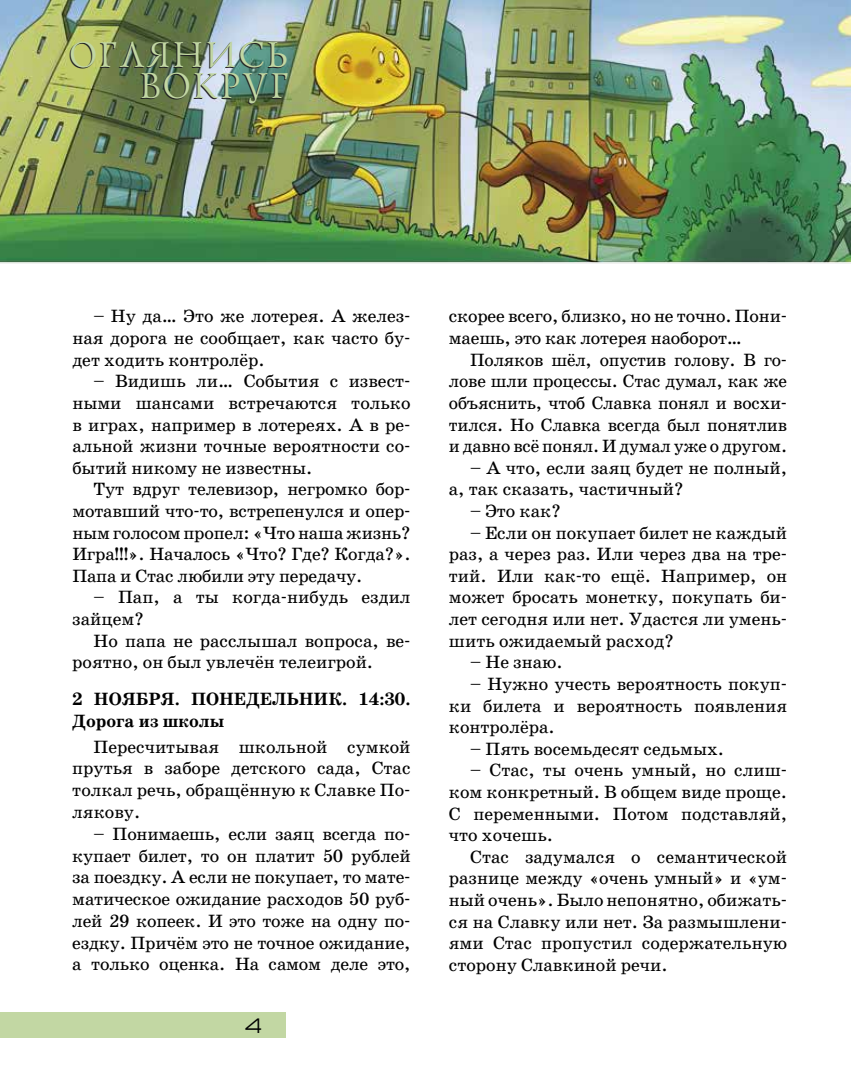
<style>
.page{position:relative;width:851px;height:1085px;background:#fff}
.page>*{position:absolute;margin:0;border:0;box-sizing:border-box;transform-origin:0 0}
.t1{font:36.6px/31px "Lazurski C";letter-spacing:.08em;color:#c2d7a3;text-align:right}
.t2{font:21px "Europe Ext";color:#000}
.t3{font:18px/21.6px "School Book C";color:#000;text-align:justify}
.t4{font:700 18px/21.6px "School Book C";color:#000}
</style>
<div class="page">
<div style="left:0;top:1012px;width:285px;height:25px;background:#c2d7a3"></div>
<img style="left:0;top:0;width:850px;height:264px">
<h1 class="t1" style="left:68px;top:38px;width:220px">ОГЛЯНИСЬ<br>ВОКРУГ</h1>
<p class="t3" style="left:72px;top:306px;width:340px;text-indent:21px">– Ну да… Это же лотерея. А желез&shy;ная дорога не сообщает, как часто бу&shy;дет ходить контролёр.</p>
<p class="t3" style="left:72px;top:370px;width:340px;text-indent:21px">– Видишь ли… События с извест&shy;ными шансами встречаются только в играх, например в лотереях. А в ре&shy;альной жизни точные вероятности со&shy;бытий никому не известны.</p>
<p class="t3" style="left:72px;top:478px;width:340px;text-indent:21px">Тут вдруг телевизор, негромко бор&shy;мотавший что-то, встрепенулся и опер&shy;ным голосом пропел: «Что наша жизнь?<br>Игра!!!». Началось «Что? Где? Когда?».<br>Папа и Стас любили эту передачу.</p>
<p class="t3" style="left:72px;top:586px;width:340px;text-indent:21px">– Пап, а ты когда-нибудь ездил зайцем?</p>
<p class="t3" style="left:72px;top:630px;width:340px;text-indent:21px">Но папа не расслышал вопроса, ве&shy;роятно, он был увлечён телеигрой.</p>
<p class="t4" style="left:72px;top:688px;width:340px">2 НОЯБРЯ. ПОНЕДЕЛЬНИК. 14:30.<br>Дорога из школы</p>
<p class="t3" style="left:72px;top:735px;width:340px;text-indent:21px">Пересчитывая школьной сумкой прутья в заборе детского сада, Стас толкал речь, обращённую к Славке По&shy;лякову.</p>
<p class="t3" style="left:72px;top:822px;width:340px;text-align:left;text-indent:21px">– Понимаешь, если заяц всегда по&shy;купает билет, то он платит 50 рублей за поездку. А если не покупает, то мате&shy;матическое ожидание расходов 50 руб&shy;лей 29 копеек. И это тоже на одну по&shy;ездку. Причём это не точное ожидание, а только оценка. На самом деле это,</p>
<p class="t2" style="left:244px;top:1013px;width:20px">4</p>
<p class="t3" style="left:449px;top:306px;width:340px">скорее всего, близко, но не точно. Пони&shy;маешь, это как лотерея наоборот…</p>
<p class="t3" style="left:449px;top:349px;width:340px;text-indent:21px">Поляков шёл, опустив голову. В го&shy;лове шли процессы. Стас думал, как же объяснить, чтоб Славка понял и восхи&shy;тился. Но Славка всегда был понятлив и давно всё понял. И думал уже о другом.</p>
<p class="t3" style="left:449px;top:457px;width:340px;text-indent:21px">– А что, если заяц будет не полный, а, так сказать, частичный?</p>
<p class="t3" style="left:470px;top:500px;width:92px">– Это как?</p>
<p class="t3" style="left:449px;top:522px;width:340px;text-indent:21px">– Если он покупает билет не каждый раз, а через раз. Или через два на тре&shy;тий. Или как-то ещё. Например, он может бросать монетку, покупать би&shy;лет сегодня или нет. Удастся ли умень&shy;шить ожидаемый расход?</p>
<p class="t3" style="left:470px;top:651px;width:94px">– Не знаю.</p>
<p class="t3" style="left:449px;top:673px;width:340px;text-indent:21px">– Нужно учесть вероятность покуп&shy;ки билета и вероятность появления контролёра.</p>
<p class="t3" style="left:470px;top:738px;width:255px">– Пять восемьдесят седьмых.</p>
<p class="t3" style="left:449px;top:759px;width:340px;text-indent:21px">– Стас, ты очень умный, но слиш&shy;ком конкретный. В общем виде проще.<br>С переменными. Потом подставляй, что хочешь.</p>
<p class="t3" style="left:449px;top:846px;width:340px;text-indent:21px">Стас задумался о семантической разнице между «очень умный» и «ум&shy;ный очень». Было непонятно, обижать&shy;ся на Славку или нет. За размышлени&shy;ями Стас пропустил содержательную сторону Славкиной речи.</p>
</div>
